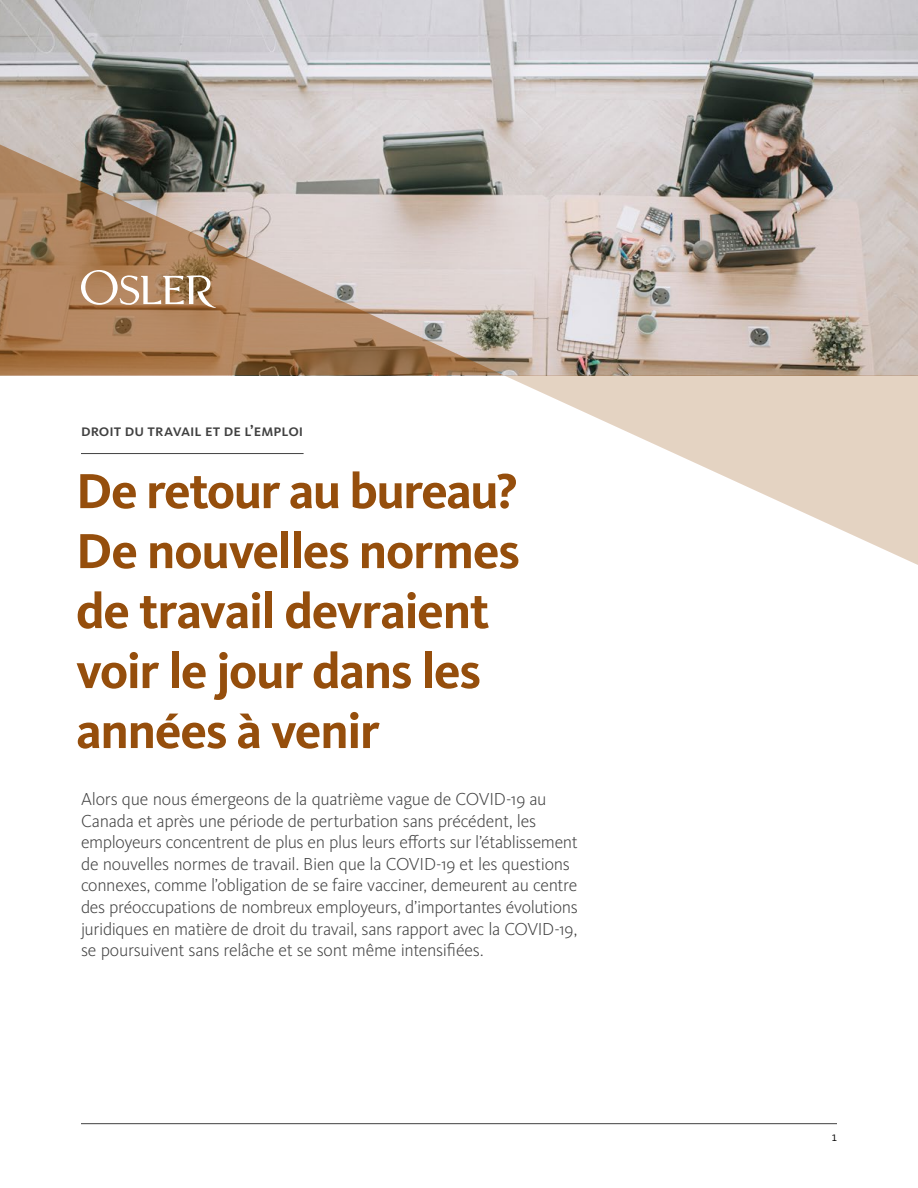
<style>
.page{position:relative;width:918px;height:1188px;background:#fff}
.page>*{position:absolute;margin:0;border:0;box-sizing:border-box;transform-origin:0 0}
.t1{font:700 51px/60px "Kievit Pro";letter-spacing:-.025em;color:#954e0c}
.t2{font:300 18px/21.6px "Kievit Pro";letter-spacing:-.015em;color:#414141}
.t3{font:500 16.5px "Kievit Pro";color:#414141}
.t4{font:9.75px "Kievit Pro";color:#000}
</style>
<div class="page">
<img style="left:0;top:0;width:918px;height:375px">
<svg style="left:0;top:138px;width:504px;height:237px;background:#ae9580"></svg>
<svg style="left:504px;top:375px;width:414px;height:190px"></svg>
<hr style="left:81px;top:1123px;width:756px;height:1px;background:#414141">
<hr style="left:81px;top:453px;width:223px;height:1px;background:#414141">
<svg style="left:81px;top:270px;width:135px;height:38px"></svg>
<p class="t3" style="left:81px;top:420px;width:224px">droit du travail et de l’emploi</p>
<h1 class="t1" style="left:76px;top:461px;width:445px">De retour au bureau?<br>De nouvelles normes de travail devraient voir le jour dans les années à venir</h1>
<p class="t2" style="left:81px;top:788px;width:498px">Alors que nous émergeons de la quatrième vague de COVID-19 au Canada et après une période de perturbation sans précédent, les employeurs concentrent de plus en plus leurs efforts sur l’établissement de nouvelles normes de travail. Bien que la COVID-19 et les questions connexes, comme l’obligation de se faire vacciner, demeurent au centre des préoccupations de nombreux employeurs, d’importantes évolutions juridiques en matière de droit du travail, sans rapport avec la COVID-19, se poursuivent sans relâche et se sont même intensifiées.</p>
<p class="t4" style="left:832px;top:1132px;width:7px">1</p>
</div>
